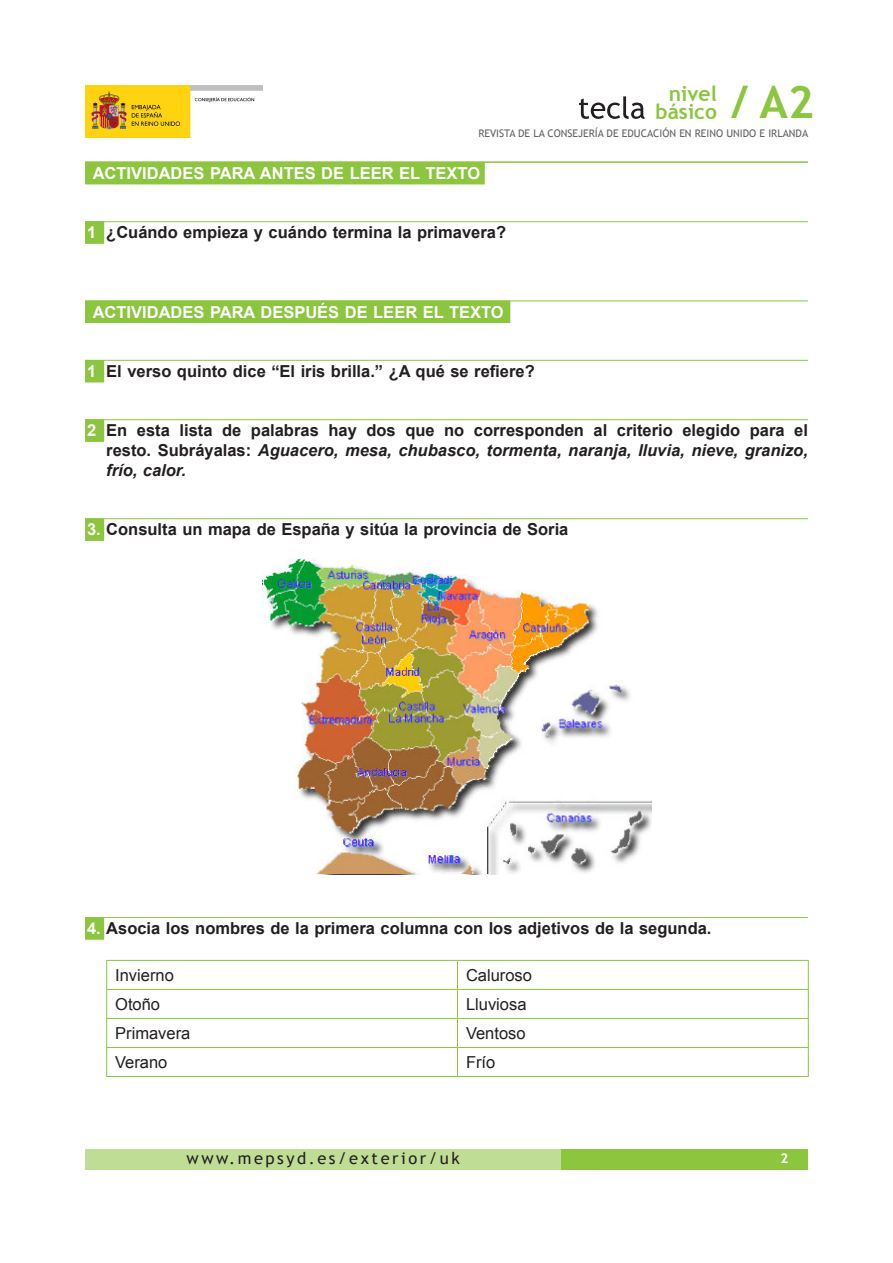
<style>
.page{position:relative;width:893px;height:1263px;background:#fff}
.page>*{position:absolute;margin:0;border:0;box-sizing:border-box;transform-origin:0 0}
.t1{font:700 45px "Trebuchet MS";color:#8bc63e}
.t2{font:700 21px "Trebuchet MS";color:#8bc63e}
.LADILLO_1{font:700 16.5px "Arial";color:#231f20}
.PARRAFO{font:italic 700 16.5px "Arial";color:#231f20}
.PARRAFO-2{font:16.5px "Arial";color:#231f20}
.ACTIVIDADES_2{font:700 16.5px "Arial";color:#fff}
.ACTIVIDADES_1{font:700 16.5px "Arial";color:#fff}
.t3{font:16.5px "Trebuchet MS";letter-spacing:.155em;color:#231f20}
.t4{font:700 13.5px "Trebuchet MS";color:#fff}
.t5{font:10.5px "Trebuchet MS";color:#636366}
.s1{color:#fff}
.s2{font-style:normal}
</style>
<div class="page">
<div style="left:85px;top:1149px;width:723px;height:20px;background:#8bc63e"></div>
<div style="left:85px;top:1149px;width:476px;height:20px;background:#c0dd95"></div>
<svg style="left:579px;top:96px;width:65px;height:23px"></svg>
<img style="left:85px;top:85px;width:178px;height:52px">
<div style="left:85px;top:162px;width:400px;height:22px;background:#8bc63e"></div>
<hr style="left:85px;top:162px;width:723px;height:1px;background:#8bc63e">
<div style="left:85px;top:221px;width:19px;height:23px;background:#8bc63e"></div>
<hr style="left:85px;top:221px;width:723px;height:1px;background:#8bc63e">
<div style="left:85px;top:301px;width:425px;height:22px;background:#8bc63e"></div>
<hr style="left:85px;top:300px;width:723px;height:1px;background:#8bc63e">
<div style="left:85px;top:360px;width:19px;height:22px;background:#8bc63e"></div>
<hr style="left:85px;top:360px;width:723px;height:1px;background:#8bc63e">
<div style="left:85px;top:419px;width:19px;height:23px;background:#8bc63e"></div>
<hr style="left:85px;top:419px;width:723px;height:1px;background:#8bc63e">
<div style="left:85px;top:518px;width:19px;height:23px;background:#8bc63e"></div>
<hr style="left:85px;top:518px;width:723px;height:1px;background:#8bc63e">
<div style="left:85px;top:917px;width:19px;height:23px;background:#8bc63e"></div>
<hr style="left:85px;top:917px;width:723px;height:1px;background:#8bc63e">
<img style="left:263px;top:558px;width:388px;height:317px">
<hr style="left:106px;top:960px;width:351px;height:1px;background:#8bc63e">
<hr style="left:457px;top:960px;width:352px;height:1px;background:#8bc63e">
<hr style="left:106px;top:989px;width:351px;height:1px;background:#8bc63e">
<hr style="left:457px;top:989px;width:352px;height:1px;background:#8bc63e">
<hr style="left:106px;top:1018px;width:351px;height:1px;background:#8bc63e">
<hr style="left:457px;top:1018px;width:352px;height:1px;background:#8bc63e">
<hr style="left:106px;top:1047px;width:351px;height:1px;background:#8bc63e">
<svg style="left:106px;top:961px;width:1px;height:115px"></svg>
<hr style="left:457px;top:1047px;width:352px;height:1px;background:#8bc63e">
<svg style="left:457px;top:961px;width:1px;height:115px"></svg>
<svg style="left:808px;top:961px;width:1px;height:115px"></svg>
<hr style="left:106px;top:1076px;width:351px;height:1px;background:#8bc63e">
<hr style="left:457px;top:1076px;width:352px;height:1px;background:#8bc63e">
<p class="t2" style="left:669px;top:80px;width:49px">nivel</p>
<p class="t2" style="left:655px;top:98px;width:63px">básico</p>
<p class="t1" style="left:731px;top:74px;width:85px">/ A2</p>
<p class="t5" style="left:478px;top:128px;width:331px">REVISTA DE LA CONSEJERÍA DE EDUCACIÓN EN REINO UNIDO E IRLANDA</p>
<p class="ACTIVIDADES_1" style="left:93px;top:162px;width:389px">ACTIVIDADES PARA ANTES DE LEER EL TEXTO</p>
<p class="LADILLO_1" style="left:87px;top:222px;width:420px"><span class="s1">1</span> ¿Cuándo empieza y cuándo termina la primavera?</p>
<p class="ACTIVIDADES_2" style="left:93px;top:301px;width:413px">ACTIVIDADES PARA DESPUÉS DE LEER EL TEXTO</p>
<p class="LADILLO_1" style="left:87px;top:360px;width:449px"><span class="s1">1</span> El verso quinto dice “El iris brilla.” ¿A qué se refiere?</p>
<p class="LADILLO_1" style="left:87px;top:420px;width:722px"><span class="s1">2</span> En esta lista de palabras hay dos que no corresponden al criterio elegido para el</p>
<p class="PARRAFO" style="left:106px;top:440px;width:703px"><span class="s2">resto. Subráyalas:</span> Aguacero, mesa, chubasco, tormenta, naranja, lluvia, nieve, granizo,</p>
<p class="PARRAFO" style="left:106px;top:459px;width:81px">frío, calor.</p>
<p class="LADILLO_1" style="left:87px;top:519px;width:483px"><span class="s1">3.</span> Consulta un mapa de España y sitúa la provincia de Soria</p>
<p class="LADILLO_1" style="left:87px;top:917px;width:626px"><span class="s1">4.</span> Asocia los nombres de la primera columna con los adjetivos de la segunda.</p>
<p class="PARRAFO-2" style="left:115px;top:964px;width:60px">Invierno</p>
<p class="PARRAFO-2" style="left:466px;top:964px;width:68px">Caluroso</p>
<p class="PARRAFO-2" style="left:115px;top:993px;width:46px">Otoño</p>
<p class="PARRAFO-2" style="left:466px;top:993px;width:62px">Lluviosa</p>
<p class="PARRAFO-2" style="left:115px;top:1022px;width:77px">Primavera</p>
<p class="PARRAFO-2" style="left:466px;top:1022px;width:61px">Ventoso</p>
<p class="PARRAFO-2" style="left:115px;top:1051px;width:54px">Verano</p>
<p class="PARRAFO-2" style="left:466px;top:1051px;width:31px">Frío</p>
<p class="t3" style="left:187px;top:1148px;width:275px">www.mepsyd.es/exterior/uk</p>
<p class="t4" style="left:780px;top:1149px;width:9px">2</p>
</div>
